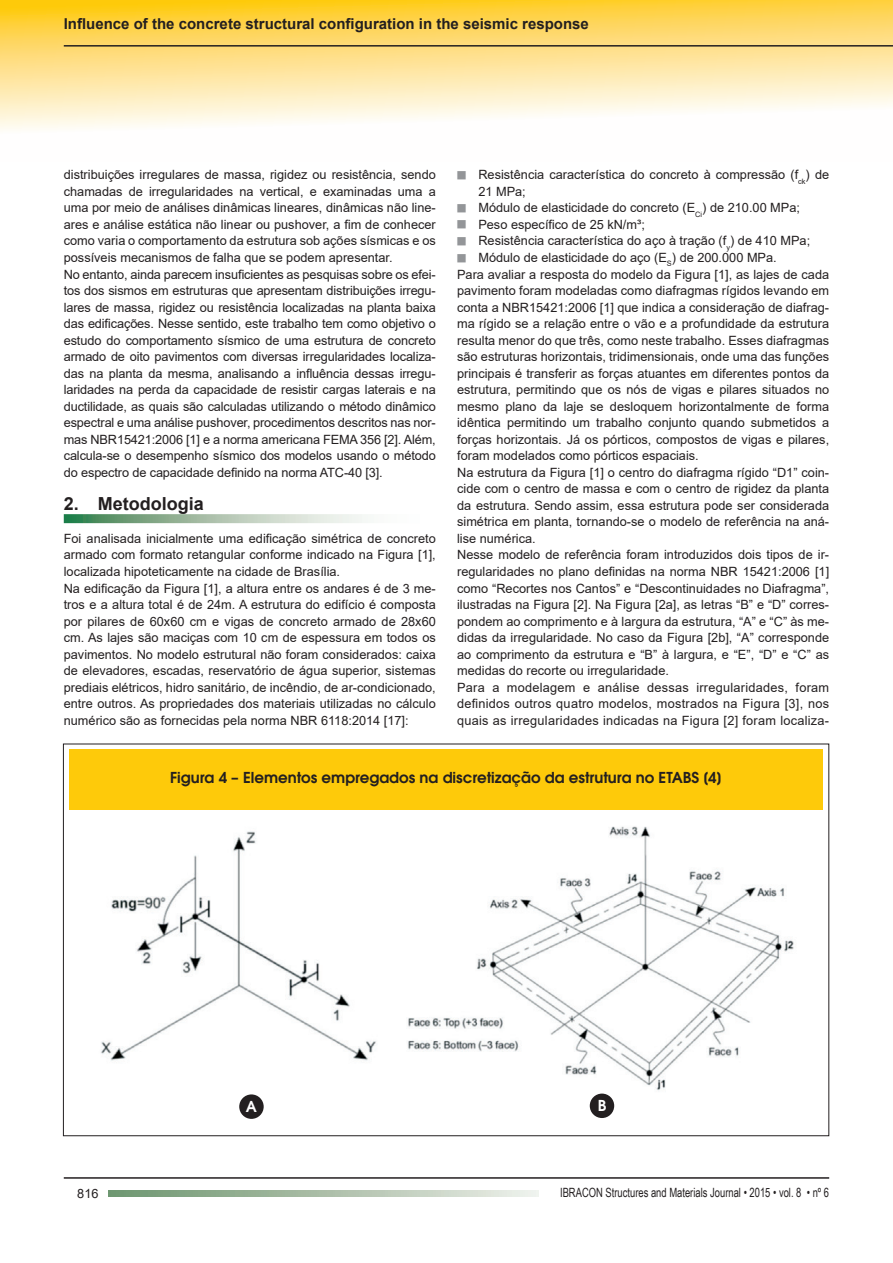
<style>
.page{position:relative;width:893px;height:1263px;background:#fff}
.page>*{position:absolute;margin:0;border:0;box-sizing:border-box;transform-origin:0 0}
.t1{font:700 18px "Arial";color:#231f20}
.t2{font:700 15px "Arial";color:#231f20}
.t3{font:600 15px "Avant Garde";color:#231f20}
.t4{font:600 15px "Avant Garde";color:#fff}
.t5{font:600 15px "Avant Garde ITC";color:#fff}
.t6{font:12.75px/16.5px "Arial";color:#231f20}
.t7{font:12.75px "Arial Narrow";color:#231f20;scale:.9 1}
.s1{color:#939598}
</style>
<div class="page">
<svg style="left:0;top:0;width:893px;height:130px;background:#fee498"></svg>
<hr style="left:64px;top:1177px;width:765px;height:2px;background:#231f20">
<hr style="left:64px;top:45px;width:829px;height:2px;background:#231f20">
<svg style="left:108px;top:1190px;width:431px;height:6px;background:#acc0aa"></svg>
<svg style="left:64px;top:514px;width:299px;height:9px;background:#a3c0a8"></svg>
<div style="left:70px;top:749px;width:753px;height:60px;background:#feca0a"></div>
<img style="left:101px;top:826px;width:693px;height:265px">
<div style="left:588px;top:1092px;width:28px;height:27px;border:3px solid #fff;border-radius:50%"></div>
<div style="left:590px;top:1093px;width:24px;height:25px;background:#231f20;border-radius:50%"></div>
<div style="left:238px;top:1093px;width:27px;height:27px;border:3px solid #fff;border-radius:50%"></div>
<div style="left:239px;top:1094px;width:25px;height:25px;background:#231f20;border-radius:50%"></div>
<p class="t2" style="left:64px;top:13px;width:527px">Influence of the concrete structural configuration in the seismic response</p>
<p class="t6" style="left:64px;top:167px;width:374px">distribuições irregulares de massa, rigidez ou resistência, sendo chamadas de irregularidades na vertical, e examinadas uma a uma por meio de análises dinâmicas lineares, dinâmicas não line&shy;ares e análise estática não linear ou pushover, a fim de conhecer como varia o comportamento da estrutura sob ações sísmicas e os possíveis mecanismos de falha que se podem apresentar.<br>No entanto, ainda parecem insuficientes as pesquisas sobre os efei&shy;tos dos sismos em estruturas que apresentam distribuições irregu&shy;lares de massa, rigidez ou resistência localizadas na planta baixa das edificações. Nesse sentido, este trabalho tem como objetivo o estudo do comportamento sísmico de uma estrutura de concreto armado de oito pavimentos com diversas irregularidades localiza&shy;das na planta da mesma, analisando a influência dessas irregu&shy;laridades na perda da capacidade de resistir cargas laterais e na ductilidade, as quais são calculadas utilizando o método dinâmico espectral e uma análise pushover, procedimentos descritos nas nor&shy;mas NBR15421:2006 [1] e a norma americana FEMA 356 [2]. Além, calcula-se o desempenho sísmico dos modelos usando o método do espectro de capacidade definido na norma ATC-40 [3].</p>
<h1 class="t1" style="left:64px;top:491px;width:142px">2. Metodologia</h1>
<p class="t6" style="left:64px;top:530px;width:374px">Foi analisada inicialmente uma edificação simétrica de concreto armado com formato retangular conforme indicado na Figura [1], localizada hipoteticamente na cidade de Brasília.<br>Na edificação da Figura [1], a altura entre os andares é de 3 me&shy;tros e a altura total é de 24m. A estrutura do edifício é composta por pilares de 60x60 cm e vigas de concreto armado de 28x60 cm. As lajes são maciças com 10 cm de espessura em todos os pavimentos. No modelo estrutural não foram considerados: caixa de elevadores, escadas, reservatório de água superior, sistemas prediais elétricos, hidro sanitário, de incêndio, de ar-condicionado, entre outros. As propriedades dos materiais utilizadas no cálculo numérico são as fornecidas pela norma NBR 6118:2014 [17]:</p>
<p class="t6" style="left:478px;top:167px;width:352px;text-indent:-21px"><span class="s1">■</span> Resistência característica do concreto à compressão (f<sub>ck</sub>) de<br>21 MPa;</p>
<p class="t6" style="left:457px;top:200px;width:344px"><span class="s1">■</span> Módulo de elasticidade do concreto (E<sub>Ci</sub>) de 210.00 MPa;</p>
<p class="t6" style="left:457px;top:216px;width:189px"><span class="s1">■</span> Peso específico de 25 kN/m³;</p>
<p class="t6" style="left:457px;top:233px;width:355px"><span class="s1">■</span> Resistência característica do aço à tração (f<sub>y</sub>) de 410 MPa;</p>
<p class="t6" style="left:457px;top:249px;width:374px"><span class="s1">■</span> Módulo de elasticidade do aço (E<sub>S</sub>) de 200.000 MPa.<br>Para avaliar a resposta do modelo da Figura [1], as lajes de cada pavimento foram modeladas como diafragmas rígidos levando em conta a NBR15421:2006 [1] que indica a consideração de diafrag&shy;ma rígido se a relação entre o vão e a profundidade da estrutura resulta menor do que três, como neste trabalho. Esses diafragmas são estruturas horizontais, tridimensionais, onde uma das funções principais é transferir as forças atuantes em diferentes pontos da estrutura, permitindo que os nós de vigas e pilares situados no mesmo plano da laje se desloquem horizontalmente de forma idêntica permitindo um trabalho conjunto quando submetidos a forças horizontais. Já os pórticos, compostos de vigas e pilares, foram modelados como pórticos espaciais.<br>Na estrutura da Figura [1] o centro do diafragma rígido “D1” coin&shy;cide com o centro de massa e com o centro de rigidez da planta da estrutura. Sendo assim, essa estrutura pode ser considerada simétrica em planta, tornando-se o modelo de referência na aná&shy;lise numérica.<br>Nesse modelo de referência foram introduzidos dois tipos de ir&shy;regularidades no plano definidas na norma NBR 15421:2006 [1] como “Recortes nos Cantos” e “Descontinuidades no Diafragma”, ilustradas na Figura [2]. Na Figura [2a], as letras “B” e “D” corres&shy;pondem ao comprimento e à largura da estrutura, “A” e “C” às me&shy;didas da irregularidade. No caso da Figura [2b], “A” corresponde ao comprimento da estrutura e “B” à largura, e “E”, “D” e “C” as medidas do recorte ou irregularidade.<br>Para a modelagem e análise dessas irregularidades, foram definidos outros quatro modelos, mostrados na Figura [3], nos quais as irregularidades indicadas na Figura [2] foram localiza-</p>
<p class="t3" style="left:170px;top:768px;width:553px">Figura 4 – Elementos empregados na discretização da estrutura no ETABS [4]</p>
<p class="t4" style="left:246px;top:1097px;width:13px">A</p>
<p class="t5" style="left:598px;top:1097px;width:9px">B</p>
<p class="t6" style="left:77px;top:1185px;width:23px">816</p>
<p class="t7" style="left:560px;top:1183px;width:300px">IBRACON Structures and Materials Journal • 2015 • vol. 8 • nº 6</p>
</div>
